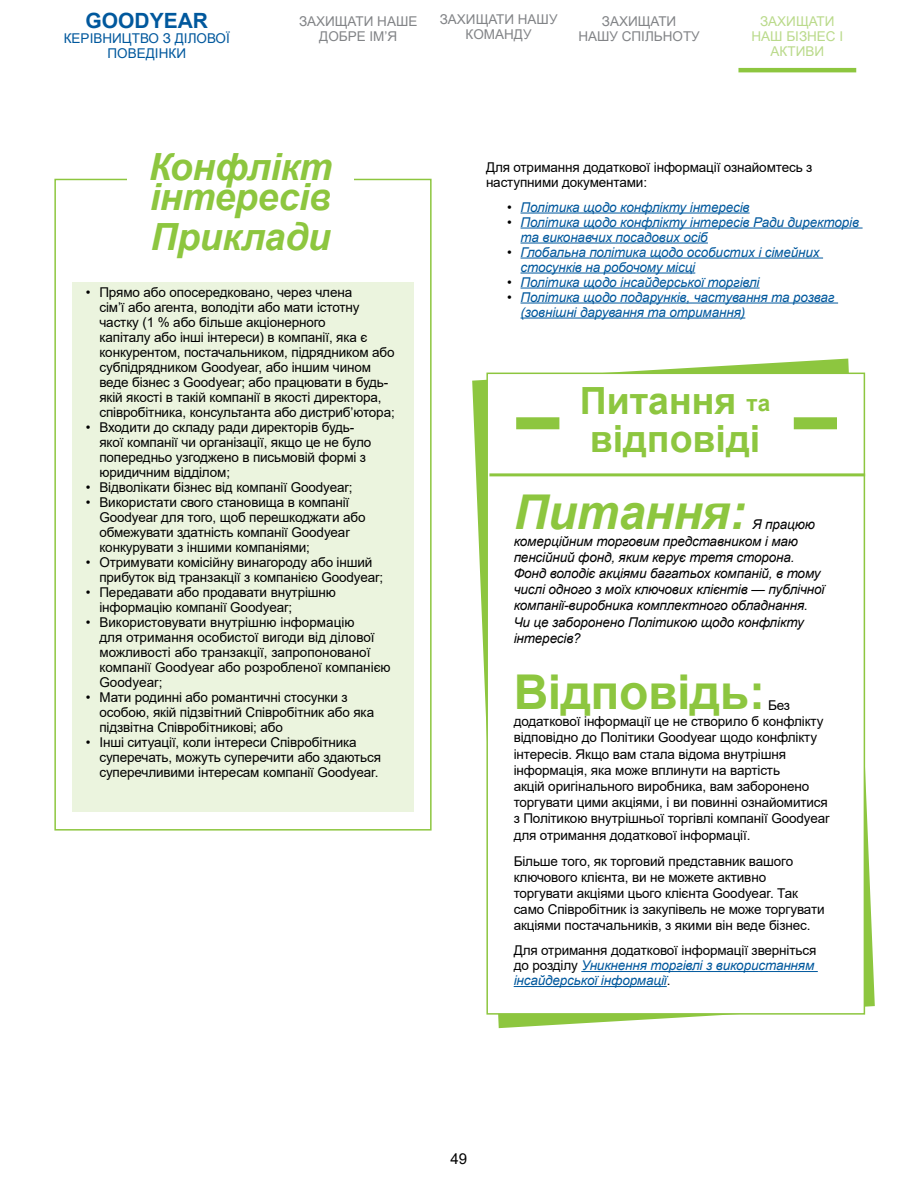
<style>
.page{position:relative;width:918px;height:1188px;background:#fff}
.page>*{position:absolute;margin:0;border:0;box-sizing:border-box;transform-origin:0 0}
.BODY{font:700 48px "Arial";letter-spacing:-.01em;color:#8dc63f}
.BODY-2{font:italic 700 48px "Arial";letter-spacing:-.01em;color:#8dc63f}
.BODY-3{font:italic 700 37.5px/30px "Arial";letter-spacing:-.01em;color:#8dc63f}
.t1{font:700 37.5px/37.5px "Arial";color:#8dc63f}
.t2{font:700 21px "Arial";color:#00589d}
.t3{font:15px "Arial";color:#000}
.BODY-4{font:13.5px/15px "Arial";letter-spacing:-.01em;color:#000}
.BODY-5{font:italic 13.5px/15px "Arial";letter-spacing:-.01em;color:#00589d}
.BODY-6{font:italic 13.5px/16.2px "Arial";letter-spacing:-.01em;color:#000}
.t4{font:13.5px/15px "Arial";color:#828487;text-align:center}
.t5{font:13.5px/15px "Arial";color:#00589d;text-align:center}
.t6{font:13.5px/15px "Arial";color:#bada8b;text-align:center}
.s1{font-style:normal;color:#000}
.s2{font-size:22.5px}
</style>
<div class="page">
<hr style="left:738px;top:68px;width:118px;height:4px;background:#8dc63f">
<div style="left:54px;top:179px;width:378px;height:652px;background:#fff;border:2px solid #8dc63f"></div>
<div style="left:72px;top:282px;width:341px;height:529px;background:#ebf4de"></div>
<hr style="left:520px;top:213px;width:230px;height:1px;background:#00589d">
<hr style="left:520px;top:228px;width:343px;height:1px;background:#00589d">
<hr style="left:520px;top:243px;width:188px;height:1px;background:#00589d">
<hr style="left:520px;top:258px;width:303px;height:1px;background:#00589d">
<hr style="left:520px;top:273px;width:175px;height:1px;background:#00589d">
<hr style="left:520px;top:288px;width:240px;height:1px;background:#00589d">
<hr style="left:520px;top:303px;width:318px;height:1px;background:#00589d">
<hr style="left:520px;top:318px;width:225px;height:1px;background:#00589d">
<svg style="left:472px;top:359px;width:403px;height:669px"></svg>
<div style="left:486px;top:373px;width:379px;height:642px;background:#fff;border:2px solid #8dc63f"></div>
<hr style="left:581px;top:971px;width:237px;height:1px;background:#00589d">
<hr style="left:514px;top:986px;width:153px;height:1px;background:#00589d">
<hr style="left:489px;top:473px;width:376px;height:3px;background:#8dc63f">
<div style="left:127px;top:169px;width:227px;height:29px;background:#fff"></div>
<div style="left:516px;top:417px;width:43px;height:12px;background:#8dc63f"></div>
<div style="left:794px;top:417px;width:43px;height:12px;background:#8dc63f"></div>
<h3 class="t2" style="left:86px;top:6px;width:124px">GOODYEAR</h3>
<p class="t5" style="left:64px;top:31px;width:168px">КЕРІВНИЦТВО З ДІЛОВОЇ<br>ПОВЕДІНКИ</p>
<p class="t4" style="left:299px;top:14px;width:120px">ЗАХИЩАТИ НАШЕ<br>ДОБРЕ ІМ’Я</p>
<p class="t4" style="left:440px;top:12px;width:119px">ЗАХИЩАТИ НАШУ<br>КОМАНДУ</p>
<p class="t6" style="left:752px;top:14px;width:93px">ЗАХИЩАТИ<br>НАШ БІЗНЕС І<br>АКТИВИ</p>
<p class="t4" style="left:578px;top:14px;width:123px">ЗАХИЩАТИ<br>НАШУ СПІЛЬНОТУ</p>
<p class="BODY-3" style="left:149px;top:153px;width:185px">Конфлікт інтересів</p>
<p class="BODY-3" style="left:150px;top:223px;width:182px">Приклади</p>
<p class="BODY-4" style="left:99px;top:284px;width:297px;text-indent:-14px">• Прямо або опосередковано, через члена<br>сім’ї або агента, володіти або мати істотну частку (1 % або більше акціонерного<br>капіталу або інші інтереси) в компанії, яка є конкурентом, постачальником, підрядником або субпідрядником Goodyear, або іншим чином веде бізнес з Goodyear; або працювати в будь&shy;якій якості в такій компанії в якості директора, співробітника, консультанта або дистриб’ютора;</p>
<p class="BODY-4" style="left:99px;top:419px;width:274px;text-indent:-14px">• Входити до складу ради директорів будь&shy;якої компанії чи організації, якщо це не було попередньо узгоджено в письмовій формі з юридичним відділом;</p>
<p class="BODY-4" style="left:86px;top:479px;width:268px">• Відволікати бізнес від компанії Goodyear;</p>
<p class="BODY-4" style="left:99px;top:494px;width:268px;text-indent:-14px">• Використати свого становища в компанії Goodyear для того, щоб перешкоджати або обмежувати здатність компанії Goodyear конкурувати з іншими компаніями;</p>
<p class="BODY-4" style="left:99px;top:554px;width:285px;text-indent:-14px">• Отримувати комісійну винагороду або інший прибуток від транзакції з компанією Goodyear;</p>
<p class="BODY-4" style="left:99px;top:584px;width:238px;text-indent:-14px">• Передавати або продавати внутрішню інформацію компанії Goodyear;</p>
<p class="BODY-4" style="left:99px;top:614px;width:293px;text-indent:-14px">• Використовувати внутрішню інформацію<br>для отримання особистої вигоди від ділової можливості або транзакції, запропонованої компанії Goodyear або розробленої компанією Goodyear;</p>
<p class="BODY-4" style="left:99px;top:689px;width:276px;text-indent:-14px">• Мати родинні або романтичні стосунки з особою, якій підзвітний Співробітник або яка підзвітна Співробітникові; або</p>
<p class="BODY-4" style="left:99px;top:734px;width:283px;text-indent:-14px">• Інші ситуації, коли інтереси Співробітника суперечать, можуть суперечити або здаються суперечливими інтересам компанії Goodyear.</p>
<p class="BODY-4" style="left:486px;top:160px;width:328px">Для отримання додаткової інформації ознайомтесь з наступними документами:</p>
<p class="BODY-5" style="left:507px;top:200px;width:244px"><span class="s1">•</span> Політика щодо конфлікту інтересів</p>
<p class="BODY-5" style="left:520px;top:215px;width:340px;text-indent:-14px"><span class="s1">•</span> Політика щодо конфлікту інтересів Ради директорів та виконавчих посадових осіб</p>
<p class="BODY-5" style="left:520px;top:245px;width:301px;text-indent:-14px"><span class="s1">•</span> Глобальна політика щодо особистих і сімейних стосунків на робочому місці</p>
<p class="BODY-5" style="left:507px;top:275px;width:254px"><span class="s1">•</span> Політика щодо інсайдерської торгівлі</p>
<p class="BODY-5" style="left:520px;top:290px;width:316px;text-indent:-14px"><span class="s1">•</span> Політика щодо подарунків, частування та розваг (зовнішні дарування та отримання)</p>
<p class="t1" style="left:580px;top:383px;width:192px">Питання <span class="s2">та </span>відповіді</p>
<p class="BODY-2" style="left:514px;top:480px;width:234px">Питання:</p>
<p class="BODY-6" style="left:514px;top:517px;width:312px;text-indent:239px">Я працюю комерційним торговим представником і маю пенсійний фонд, яким керує третя сторона.<br>Фонд володіє акціями багатьох компаній, в тому числі одного з моїх ключових клієнтів — публічної компанії-виробника комплектного обладнання.<br>Чи це заборонено Політикою щодо конфлікту інтересів?</p>
<p class="BODY" style="left:514px;top:658px;width:253px">Відповідь:</p>
<p class="BODY-4" style="left:514px;top:697px;width:318px;line-height:16.2px;text-indent:254px">Без додаткової інформації це не створило б конфлікту відповідно до Політики Goodyear щодо конфлікту інтересів. Якщо вам стала відома внутрішня інформація, яка може вплинути на вартість<br>акцій оригінального виробника, вам заборонено торгувати цими акціями, і ви повинні ознайомитися з Політикою внутрішньої торгівлі компанії Goodyear для отримання додаткової інформації.</p>
<p class="BODY-4" style="left:514px;top:853px;width:312px;line-height:16.2px">Більше того, як торговий представник вашого ключового клієнта, ви не можете активно торгувати акціями цього клієнта Goodyear. Так само Співробітник із закупівель не може торгувати акціями постачальників, з якими він веде бізнес.</p>
<p class="BODY-5" style="left:514px;top:943px;width:304px"><span class="s1">Для отримання додаткової інформації зверніться до розділу</span> Уникнення торгівлі з використанням інсайдерської інформації<span class="s1">.</span></p>
<p class="t3" style="left:451px;top:1149px;width:18px">49</p>
</div>
